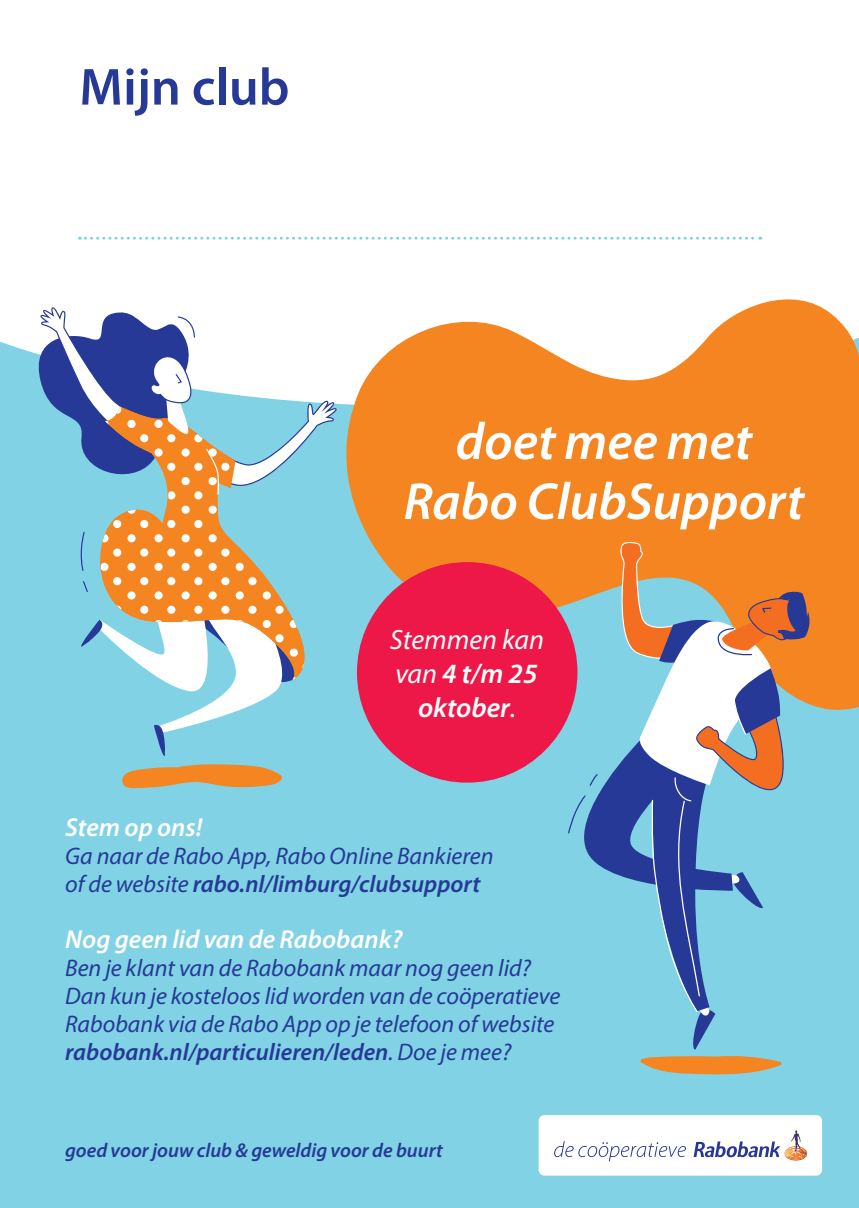
<style>
.page{position:relative;width:859px;height:1208px;background:#80d2e4}
.page>*{position:absolute;margin:0;border:0;box-sizing:border-box;transform-origin:0 0}
.t1{font:italic 600 52.5px/60px "Myriad Pro";color:#fff;text-align:center}
.t2{font:600 52.5px "Myriad Pro";color:#263996}
.t3{font:italic 28px/34px "Myriad Pro";color:#fff;text-align:center}
.t4{font:italic 600 26px "Myriad Pro";color:#fff}
.t5{font:italic 24px/28px "Myriad Pro";color:#263996}
.t6{font:italic 600 20px "Myriad Pro";color:#263996}
.s1{font-weight:600}
</style>
<div class="page">
<div style="left:0;top:0;width:859px;height:352px;background:#fff"></div>
<div style="left:539px;top:1115px;width:283px;height:60px;background:#fff;border-radius:6px"></div>
<svg style="left:554px;top:1141px;width:132px;height:20px"></svg>
<svg style="left:694px;top:1130px;width:113px;height:30px"></svg>
<svg style="left:326px;top:282px;width:533px;height:447px;background:#f1a258"></svg>
<div style="left:821px;top:392px;width:38px;height:184px;background:#f58520"></div>
<div style="left:357px;top:562px;width:220px;height:220px;background:#ed1748;border-radius:50%"></div>
<svg style="left:30px;top:307px;width:315px;height:449px"></svg>
<svg style="left:122px;top:764px;width:160px;height:24px"></svg>
<svg style="left:640px;top:1056px;width:142px;height:18px"></svg>
<svg style="left:567px;top:542px;width:244px;height:507px"></svg>
<svg style="left:79px;top:237px;width:682px;height:3px"></svg>
<h1 class="t2" style="left:79px;top:54px;width:212px">Mijn club</h1>
<h1 class="t1" style="left:404px;top:410px;width:402px">doet mee met<br>Rabo ClubSupport</h1>
<p class="t3" style="left:390px;top:622px;width:156px">Stemmen kan van <span class="s1">4 t/m 25 oktober</span>.</p>
<p class="t4" style="left:65px;top:811px;width:139px">Stem op ons!</p>
<p class="t5" style="left:65px;top:841px;width:430px">Ga naar de Rabo App, Rabo Online Bankieren of de website <span class="s1">rabo.nl/limburg/clubsupport</span></p>
<p class="t4" style="left:65px;top:923px;width:339px">Nog geen lid van de Rabobank?</p>
<p class="t5" style="left:65px;top:953px;width:497px">Ben je klant van de Rabobank maar nog geen lid?<br>Dan kun je kosteloos lid worden van de coöperatieve Rabobank via de Rabo App op je telefoon of website <span class="s1">rabobank.nl/particulieren/leden</span>. Doe je mee?</p>
<p class="t6" style="left:65px;top:1137px;width:379px">goed voor jouw club &amp; geweldig voor de buurt</p>
</div>
